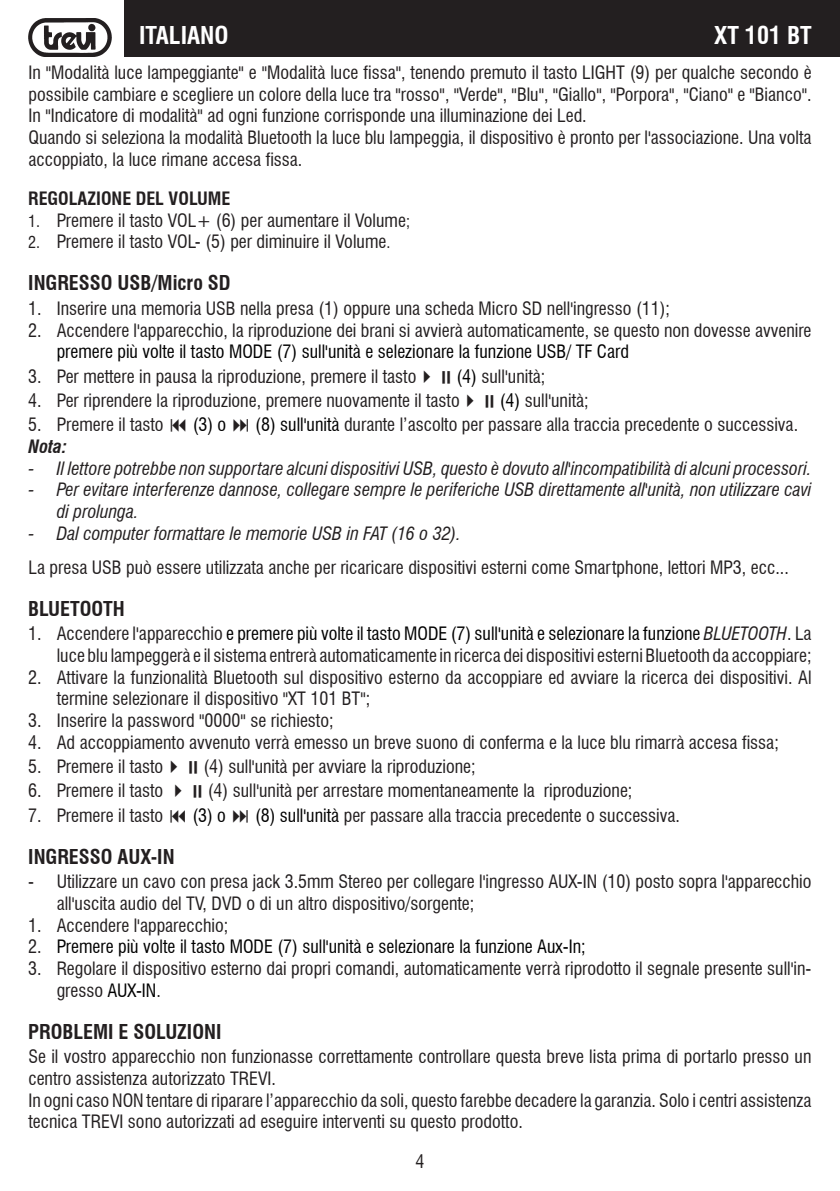
<style>
.page{position:relative;width:840px;height:1191px;background:#fff}
.page>*{position:absolute;margin:0;border:0;box-sizing:border-box;transform-origin:0 0}
.t1{font:700 condensed 24px "Swiss 721 BT";color:#fff}
.t2{font:700 condensed 20px "Swiss 721 BT";color:#231f20}
.t3{font:condensed 18px/21.6px "Swiss 721 BT";color:#231f20}
.t4{font:italic condensed 18px/21.6px "Swiss 721 BT";color:#231f20}
.t5{font:condensed 18px "Swiss 721 BT";color:#000}
.t6{font:700 condensed 18px "Swiss 721 BT";color:#231f20}
.t7{font:italic 700 condensed 18px "Swiss 721 BT";color:#231f20}
.s1{font-size:16px}
.s2{color:#000}
.s3{font-style:italic}
.s4{color:#231f20}
</style>
<div class="page">
<div style="left:125px;top:0;width:714px;height:57px;background:#231f20"></div>
<img style="left:28px;top:19px;width:84px;height:38px">
<h1 class="t1" style="left:139px;top:21px;width:91px">ITALIANO</h1>
<h1 class="t1" style="left:713px;top:21px;width:99px">XT 101 BT</h1>
<p class="t3" style="left:28px;top:62px;width:784px">In "Modalità luce lampeggiante" e "Modalità luce fissa", tenendo premuto il tasto LIGHT (9) per qualche secondo è possibile cambiare e scegliere un colore della luce tra "rosso", "Verde", "Blu", "Giallo", "Porpora", "Ciano" e "Bianco".<br>In "Indicatore di modalità" ad ogni funzione corrisponde una illuminazione dei Led.<br>Quando si seleziona la modalità Bluetooth la luce blu lampeggia, il dispositivo è pronto per l'associazione. Una volta accoppiato, la luce rimane accesa fissa.</p>
<p class="t6" style="left:28px;top:187px;width:203px">REGOLAZIONE DEL VOLUME</p>
<p class="t3" style="left:28px;top:209px;width:383px"><span class="s1">1.</span> Premere il tasto VOL+ (6) per aumentare il Volume<span class="s1">;</span></p>
<p class="t3" style="left:28px;top:231px;width:363px"><span class="s1">2.</span> Premere il tasto VOL- (5) per diminuire il Volume<span class="s1">.</span></p>
<p class="t2" style="left:28px;top:271px;width:204px">INGRESSO USB/Micro SD</p>
<p class="t3" style="left:28px;top:297px;width:643px">1. Inserire una memoria USB nella presa (1) oppure una scheda Micro SD nell'ingresso (11);</p>
<p class="t3" style="left:28px;top:319px;width:784px">2. Accendere l'apparecchio, la riproduzione dei brani si avvierà automaticamente, se questo non dovesse avvenire</p>
<p class="t5" style="left:57px;top:341px;width:573px">premere più volte il tasto MODE (7) sull'unità e selezionare la funzione USB/ TF Card</p>
<p class="t3" style="left:28px;top:365px;width:518px">3. Per mettere in pausa la riproduzione, premere il tasto✔ <span class="s2">(4)</span> sull'unità;</p>
<p class="t3" style="left:28px;top:389px;width:561px">4. Per riprendere la riproduzione, premere nuovamente il tasto✔ <span class="s2">(4)</span> sull'unità;</p>
<p class="t3" style="left:28px;top:413px;width:137px">5. Premere il tasto</p>
<p class="t5" style="left:192px;top:413px;width:35px">(3) o</p>
<p class="t3" style="left:255px;top:413px;width:544px"><span class="s2">(8) sull'unità</span> durante l’ascolto per passare alla traccia precedente o successiva.</p>
<p class="t7" style="left:29px;top:435px;width:40px">Nota:</p>
<p class="t4" style="left:28px;top:457px;width:784px">- Il lettore potrebbe non supportare alcuni dispositivi USB, questo è dovuto all'incompatibilità di alcuni processori.</p>
<p class="t4" style="left:57px;top:479px;width:756px;text-indent:-28px">- Per evitare interferenze dannose, collegare sempre le periferiche USB direttamente all'unità, non utilizzare cavi di prolunga.</p>
<p class="t4" style="left:28px;top:522px;width:434px">- Dal computer formattare le memorie USB in FAT (16 o 32).</p>
<p class="t3" style="left:29px;top:556px;width:761px">La presa USB può essere utilizzata anche per ricaricare dispositivi esterni come Smartphone, lettori MP3, ecc...</p>
<p class="t2" style="left:28px;top:596px;width:98px">BLUETOOTH</p>
<p class="t3" style="left:28px;top:623px;width:784px;text-align:right">1. Accendere l'apparecchio <span class="s2">e premere più volte il tasto MODE (7) sull'unità e selezionare la funzione</span> <span class="s3">BLUETOOTH</span>. La luce blu lampeggerà e il sistema entrerà automaticamente in ricerca dei dispositivi esterni Bluetooth da accoppiare;</p>
<p class="t3" style="left:57px;top:666px;width:756px;text-indent:-28px">2. Attivare la funzionalità Bluetooth sul dispositivo esterno da accoppiare ed avviare la ricerca dei dispositivi. Al termine selezionare il dispositivo "XT 101 BT";</p>
<p class="t3" style="left:28px;top:710px;width:306px">3. Inserire la password "0000" se richiesto;</p>
<p class="t3" style="left:28px;top:731px;width:751px">4. Ad accoppiamento avvenuto verrà emesso un breve suono di conferma e la luce blu rimarrà accesa fissa;</p>
<p class="t3" style="left:28px;top:756px;width:448px">5. Premere il tasto✔ (4) sull'unità per avviare la riproduzione;</p>
<p class="t3" style="left:28px;top:780px;width:605px">6. Premere il tasto ✔ (4) sull'unità per arrestare momentaneamente la riproduzione;</p>
<p class="t3" style="left:28px;top:804px;width:136px">7. Premere il tasto</p>
<p class="t5" style="left:192px;top:804px;width:35px">(3) o</p>
<p class="t3" style="left:255px;top:804px;width:426px"><span class="s2">(8) sull'unità</span> per passare alla traccia precedente o successiva.</p>
<p class="t2" style="left:28px;top:844px;width:148px">INGRESSO AUX-IN</p>
<p class="t3" style="left:57px;top:870px;width:756px;text-indent:-28px">- Utilizzare un cavo con presa jack 3.5mm Stereo per collegare l'ingresso AUX-IN (10) posto sopra l'apparecchio all'uscita audio del TV, DVD o di un altro dispositivo/sorgente;</p>
<p class="t3" style="left:28px;top:914px;width:201px">1. Accendere l'apparecchio;</p>
<p class="t5" style="left:28px;top:936px;width:558px"><span class="s4">2.</span> Premere più volte il tasto MODE (7) sull'unità e selezionare la funzione Aux-In;</p>
<p class="t3" style="left:57px;top:957px;width:756px;text-indent:-28px">3. Regolare il dispositivo esterno dai propri comandi, automaticamente verrà riprodotto il segnale presente sull'in&shy;gresso <span class="s2">AUX-IN</span>.</p>
<p class="t2" style="left:28px;top:1019px;width:194px">PROBLEMI E SOLUZIONI</p>
<p class="t3" style="left:28px;top:1046px;width:784px">Se il vostro apparecchio non funzionasse correttamente controllare questa breve lista prima di portarlo presso un centro assistenza autorizzato TREVI.<br>In ogni caso NON tentare di riparare l’apparecchio da soli, questo farebbe decadere la garanzia. Solo i centri assistenza tecnica TREVI sono autorizzati ad eseguire interventi su questo prodotto.</p>
<p class="t3" style="left:415px;top:1150px;width:10px">4</p>
</div>
